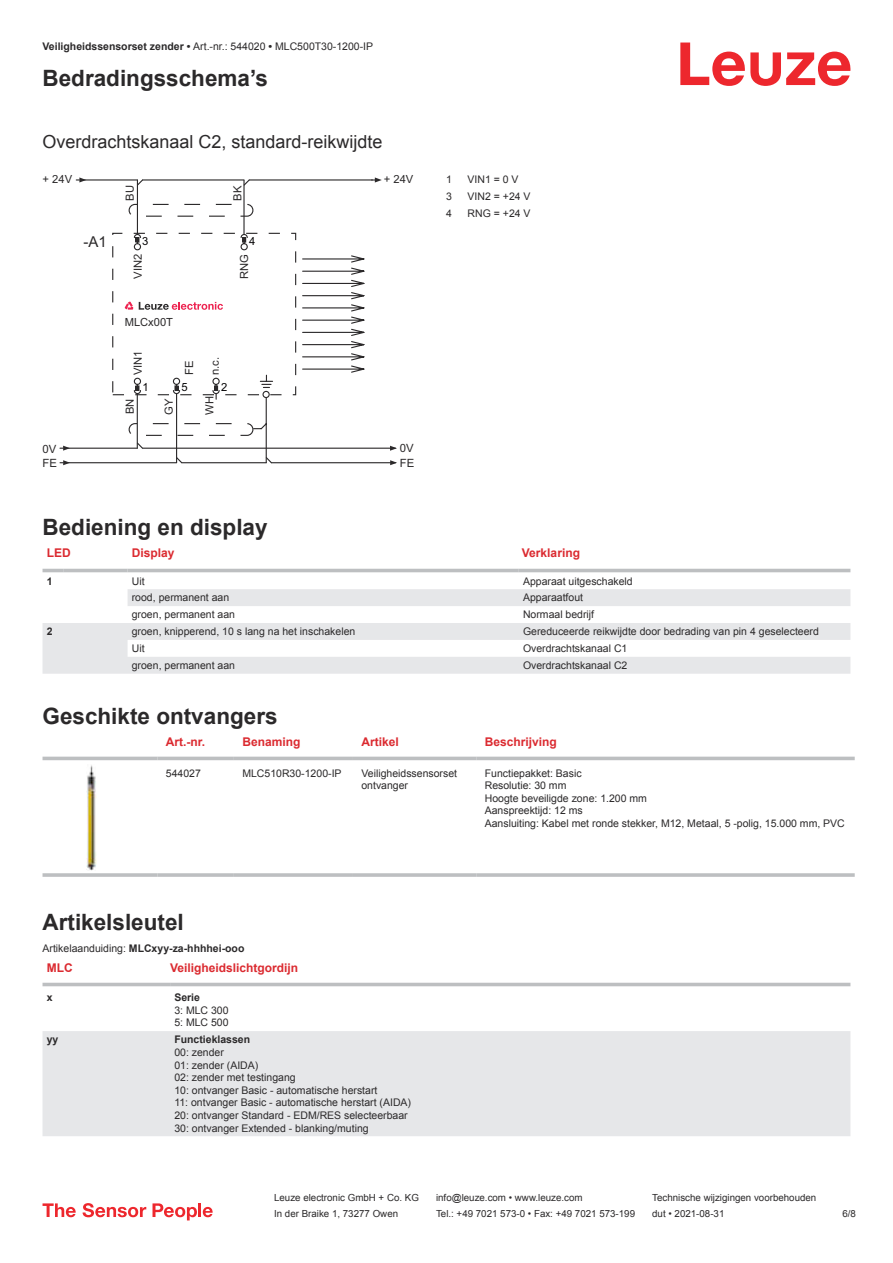
<style>
.page{position:relative;width:893px;height:1263px;background:#fff}
.page>*{position:absolute;margin:0;border:0;box-sizing:border-box;transform-origin:0 0}
.t1{font:700 22.5px "Arial";color:#2b292a}
.t2{font:18px "Arial";color:#2b292a}
.t3{font:15px "Arial";color:#2b292a}
.t4{font:700 12px "Arial";color:#db2a30}
.t5{font:11.4px "Arial";color:#2b292a}
.t6{font:11.25px "Arial";color:#2b292a}
.t7{font:11.25px "Arial";color:#040304}
.t8{font:10.5px/12.6px "Arial";color:#2b292a}
.t9{font:700 10.5px "Arial";color:#2b292a}
.t10{font:9.75px "Arial";color:#2b292a}
.s1{font-weight:700}
.s2{font-weight:400}
</style>
<div class="page">
<svg style="left:680px;top:43px;width:170px;height:43px"></svg>
<div style="left:43px;top:568px;width:807px;height:5px;background:#eceded"></div>
<svg style="left:43px;top:589px;width:807px;height:85px;fill:#e6e7e9"></svg>
<hr style="left:43px;top:569px;width:21px;height:3px;background:#bdbfc1">
<hr style="left:64px;top:569px;width:64px;height:3px;background:#bdbfc1">
<hr style="left:128px;top:569px;width:391px;height:3px;background:#bdbfc1">
<hr style="left:519px;top:569px;width:331px;height:3px;background:#bdbfc1">
<svg style="left:43px;top:756px;width:812px;height:114px"></svg>
<hr style="left:43px;top:757px;width:114px;height:3px;background:#bdbfc1">
<hr style="left:157px;top:757px;width:77px;height:3px;background:#bdbfc1">
<hr style="left:234px;top:757px;width:119px;height:3px;background:#bdbfc1">
<hr style="left:353px;top:757px;width:123px;height:3px;background:#bdbfc1">
<hr style="left:476px;top:757px;width:379px;height:3px;background:#bdbfc1">
<hr style="left:43px;top:873px;width:114px;height:4px;background:#bdbfc1">
<hr style="left:157px;top:873px;width:77px;height:4px;background:#c8c9cb">
<hr style="left:234px;top:873px;width:119px;height:4px;background:#c3c5c6">
<hr style="left:353px;top:873px;width:123px;height:4px;background:#bdbfc1">
<hr style="left:476px;top:873px;width:379px;height:4px;background:#c8c9cb">
<img style="left:87px;top:764px;width:9px;height:107px">
<div style="left:43px;top:982px;width:807px;height:5px;background:#ececed"></div>
<div style="left:43px;top:1031px;width:807px;height:105px;background:#e6e7e9"></div>
<hr style="left:43px;top:983px;width:127px;height:3px;background:#bdbfc1">
<hr style="left:170px;top:983px;width:680px;height:3px;background:#bdbfc1">
<svg style="left:43px;top:1203px;width:33px;height:14px"></svg>
<svg style="left:83px;top:1203px;width:63px;height:14px"></svg>
<svg style="left:153px;top:1203px;width:44px;height:17px"></svg>
<hr style="left:198px;top:1203px;width:3px;height:14px;background:#ed272d">
<svg style="left:203px;top:1207px;width:10px;height:10px"></svg>
<svg style="left:302px;top:255px;width:63px;height:118px"></svg>
<hr style="left:249px;top:179px;width:123px;height:2px;background:#2b292a">
<svg style="left:372px;top:177px;width:10px;height:6px"></svg>
<hr style="left:271px;top:462px;width:124px;height:1px;background:#2b292a">
<hr style="left:143px;top:448px;width:252px;height:1px;background:#2b292a">
<svg style="left:390px;top:446px;width:7px;height:5px"></svg>
<svg style="left:390px;top:460px;width:7px;height:5px"></svg>
<svg style="left:59px;top:177px;width:215px;height:288px"></svg>
<p class="t8" style="left:43px;top:41px;width:332px"><span class="s1">Veiligheidssensorset zender •</span> Art.-nr.: 544020 <span class="s1">•</span> MLC500T30-1200-IP</p>
<h1 class="t1" style="left:43px;top:69px;width:227px">Bedradingsschema’s</h1>
<h2 class="t2" style="left:43px;top:135px;width:342px">Overdrachtskanaal C2, standard-reikwijdte</h2>
<p class="t6" style="left:43px;top:174px;width:31px">+ 24V</p>
<p class="t6" style="left:384px;top:175px;width:31px">+ 24V</p>
<p class="t6" style="left:126px;top:201px;width:17px;rotate:-90deg">BU</p>
<p class="t6" style="left:233px;top:201px;width:16px;rotate:-90deg">BK</p>
<h3 class="t3" style="left:84px;top:236px;width:25px">-A1</h3>
<p class="t7" style="left:142px;top:237px;width:8px">3</p>
<p class="t7" style="left:249px;top:237px;width:8px">4</p>
<p class="t6" style="left:133px;top:279px;width:26px;rotate:-90deg">VIN2</p>
<p class="t6" style="left:240px;top:279px;width:26px;rotate:-90deg">RNG</p>
<p class="t6" style="left:125px;top:318px;width:50px">MLCx00T</p>
<p class="t6" style="left:133px;top:375px;width:26px;rotate:-90deg">VIN1</p>
<p class="t7" style="left:142px;top:383px;width:8px">1</p>
<p class="t6" style="left:185px;top:375px;width:16px;rotate:-90deg">FE</p>
<p class="t7" style="left:182px;top:383px;width:8px">5</p>
<p class="t6" style="left:211px;top:375px;width:20px;rotate:-90deg">n.c.</p>
<p class="t7" style="left:221px;top:383px;width:8px">2</p>
<p class="t6" style="left:126px;top:414px;width:17px;rotate:-90deg">BN</p>
<p class="t6" style="left:164px;top:415px;width:18px;rotate:-90deg">GY</p>
<p class="t6" style="left:205px;top:414px;width:20px;rotate:-90deg">WH</p>
<p class="t5" style="left:43px;top:444px;width:15px">0V</p>
<p class="t5" style="left:400px;top:444px;width:15px">0V</p>
<p class="t5" style="left:43px;top:459px;width:16px">FE</p>
<p class="t5" style="left:400px;top:458px;width:16px">FE</p>
<p class="t8" style="left:446px;top:174px;width:7px">1</p>
<p class="t8" style="left:468px;top:174px;width:53px">VIN1 = 0 V</p>
<p class="t8" style="left:446px;top:191px;width:7px">3</p>
<p class="t8" style="left:468px;top:191px;width:65px">VIN2 = +24 V</p>
<p class="t8" style="left:446px;top:208px;width:7px">4</p>
<p class="t8" style="left:468px;top:208px;width:65px">RNG = +24 V</p>
<h1 class="t1" style="left:43px;top:518px;width:227px">Bediening en display</h1>
<p class="t4" style="left:47px;top:548px;width:25px">LED</p>
<p class="t4" style="left:132px;top:548px;width:44px">Display</p>
<p class="t4" style="left:522px;top:548px;width:60px">Verklaring</p>
<p class="t9" style="left:47px;top:577px;width:7px">1</p>
<p class="t8" style="left:132px;top:575px;width:14px">Uit</p>
<p class="t8" style="left:523px;top:575px;width:111px">Apparaat uitgeschakeld</p>
<p class="t8" style="left:132px;top:592px;width:99px">rood, permanent aan</p>
<p class="t8" style="left:523px;top:592px;width:62px">Apparaatfout</p>
<p class="t8" style="left:132px;top:609px;width:105px">groen, permanent aan</p>
<p class="t8" style="left:523px;top:609px;width:73px">Normaal bedrijf</p>
<p class="t9" style="left:47px;top:627px;width:7px">2</p>
<p class="t8" style="left:132px;top:626px;width:225px">groen, knipperend, 10 s lang na het inschakelen</p>
<p class="t8" style="left:523px;top:626px;width:297px">Gereduceerde reikwijdte door bedrading van pin 4 geselecteerd</p>
<p class="t8" style="left:132px;top:643px;width:14px">Uit</p>
<p class="t8" style="left:523px;top:643px;width:106px">Overdrachtskanaal C1</p>
<p class="t8" style="left:132px;top:660px;width:105px">groen, permanent aan</p>
<p class="t8" style="left:523px;top:660px;width:106px">Overdrachtskanaal C2</p>
<h1 class="t1" style="left:43px;top:707px;width:237px">Geschikte ontvangers</h1>
<p class="t4" style="left:166px;top:737px;width:41px">Art.-nr.</p>
<p class="t4" style="left:242px;top:737px;width:60px">Benaming</p>
<p class="t4" style="left:361px;top:737px;width:39px">Artikel</p>
<p class="t4" style="left:485px;top:737px;width:74px">Beschrijving</p>
<p class="t8" style="left:166px;top:768px;width:37px">544027</p>
<p class="t8" style="left:242px;top:768px;width:101px">MLC510R30-1200-IP</p>
<p class="t8" style="left:361px;top:768px;width:97px">Veiligheidssensorset ontvanger</p>
<p class="t8" style="left:485px;top:768px;width:362px">Functiepakket: Basic<br>Resolutie: 30 mm<br>Hoogte beveiligde zone: 1.200 mm<br>Aanspreektijd: 12 ms<br>Aansluiting: Kabel met ronde stekker, M12, Metaal, 5 -polig, 15.000 mm, PVC</p>
<h1 class="t1" style="left:43px;top:913px;width:143px">Artikelsleutel</h1>
<p class="t4" style="left:47px;top:963px;width:27px">MLC</p>
<p class="t4" style="left:170px;top:963px;width:130px">Veiligheidslichtgordijn</p>
<p class="t9" style="left:47px;top:993px;width:7px">x</p>
<p class="t9" style="left:174px;top:993px;width:27px">Serie</p>
<p class="t8" style="left:174px;top:1005px;width:56px">3: MLC 300<br>5: MLC 500</p>
<p class="t9" style="left:47px;top:1035px;width:13px">yy</p>
<p class="t9" style="left:174px;top:1035px;width:77px">Functieklassen</p>
<p class="t8" style="left:174px;top:1047px;width:238px">00: zender<br>01: zender (AIDA)<br>02: zender met testingang<br>10: ontvanger Basic - automatische herstart<br>11: ontvanger Basic - automatische herstart (AIDA)<br>20: ontvanger Standard - EDM/RES selecteerbaar 30: ontvanger Extended - blanking/muting</p>
<p class="t9" style="left:43px;top:944px;width:203px"><span class="s2">Artikelaanduiding:</span> MLCxyy-za-hhhhei-ooo</p>
<p class="t10" style="left:274px;top:1194px;width:146px">Leuze electronic GmbH + Co. KG</p>
<p class="t10" style="left:436px;top:1194px;width:148px">info@leuze.com • www.leuze.com</p>
<p class="t10" style="left:652px;top:1194px;width:166px">Technische wijzigingen voorbehouden</p>
<p class="t10" style="left:274px;top:1210px;width:126px">In der Braike 1, 73277 Owen</p>
<p class="t10" style="left:436px;top:1210px;width:201px">Tel.: +49 7021 573-0 • Fax: +49 7021 573-199</p>
<p class="t10" style="left:652px;top:1210px;width:74px">dut • 2021-08-31</p>
<p class="t10" style="left:842px;top:1210px;width:15px">6 /8</p>
</div>
